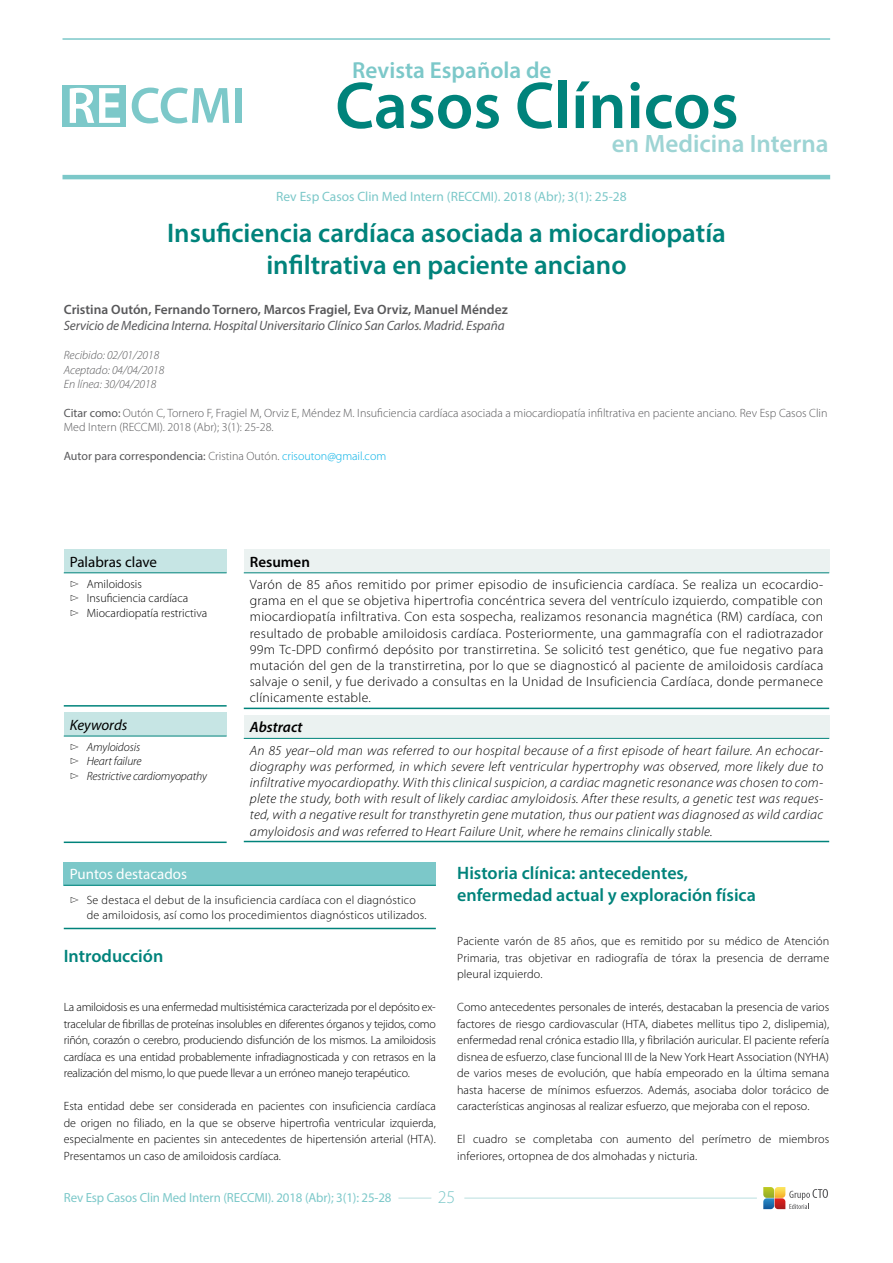
<style>
.page{position:relative;width:893px;height:1263px;background:#fff}
.page>*{position:absolute;margin:0;border:0;box-sizing:border-box;transform-origin:0 0}
.t1{font:600 66.75px "Myriad Pro";color:#00837b}
.t2{font:600 27px/32.4px "Myriad Pro";color:#00837b;text-align:center}
.t3{font:600 25.2px "Myriad Pro";color:#9dd4d4}
.t4{font:600 23.25px "Myriad Pro";color:#7cc8c9}
.t5{font:600 18px/21.6px "Myriad Pro";color:#00837b}
.t6{font:300 18px "Myriad Pro";color:#7cc8c9}
.t7{font:15px "Myriad Pro";color:#fff}
.t8{font:15px "Myriad Pro";color:#000}
.t9{font:italic 15px "Myriad Pro";color:#000}
.t10{font:italic 600 15px "Myriad Pro";color:#000}
.t11{font:600 15px "Myriad Pro";color:#000}
.t12{font:300 13.5px/16.2px "Myriad Pro";letter-spacing:.02em;color:#000;text-align:justify}
.t13{font:italic 300 13.5px/16.2px "Myriad Pro";letter-spacing:.02em;color:#000;text-align:justify}
.t14{font:italic 13.5px "Myriad Pro";letter-spacing:-.01em;color:#58585a}
.t15{font:600 13.5px "Myriad Pro";color:#58585a}
.t16{font:13.5px "Myriad Pro";color:#7cc8c9}
.t17{font:13.2px "Myriad Pro";letter-spacing:-.01em;color:#7cc8c9}
.t18{font:300 12px/16.5px "Myriad Pro";letter-spacing:.01em;color:#000;text-align:justify}
.t19{font:300 12px/14.4px "Myriad Pro";color:#58585a}
.t20{font:12px "Myriad Pro";color:#58585a}
.t21{font:italic 300 12px/14.4px "Myriad Pro";color:#58585a}
.t22{font:italic 300 12px/14.4px "Myriad Pro";letter-spacing:-.01em;color:#000}
.s1{font-weight:400}
.s2{font-weight:300}
.s3{font-weight:300;color:#00b0e6}
</style>
<div class="page">
<div style="left:63px;top:85px;width:63px;height:41px;background:#7cc8c9"></div>
<svg style="left:70px;top:88px;width:50px;height:35px"></svg>
<svg style="left:132px;top:88px;width:97px;height:35px"></svg>
<div style="left:236px;top:88px;width:6px;height:35px;background:#7cc8c9"></div>
<hr style="left:63px;top:38px;width:767px;height:2px;background:#7cc8c9">
<hr style="left:63px;top:175px;width:767px;height:4px;background:#7cc8c9">
<svg style="left:763px;top:1187px;width:65px;height:22px"></svg>
<hr style="left:464px;top:1198px;width:293px;height:1px;background:#b9dfdf">
<hr style="left:398px;top:1198px;width:33px;height:1px;background:#b9dfdf">
<div style="left:64px;top:550px;width:163px;height:23px;background:#c6e5e4"></div>
<hr style="left:64px;top:705px;width:163px;height:2px;background:#00837b">
<hr style="left:64px;top:572px;width:163px;height:1px;background:#00837b">
<div style="left:64px;top:713px;width:163px;height:23px;background:#c6e5e4"></div>
<hr style="left:64px;top:841px;width:163px;height:2px;background:#00837b">
<hr style="left:64px;top:736px;width:163px;height:1px;background:#00837b">
<div style="left:244px;top:550px;width:585px;height:23px;background:#ebf2f1"></div>
<hr style="left:244px;top:708px;width:585px;height:1px;background:#00837b">
<hr style="left:244px;top:572px;width:585px;height:1px;background:#00837b">
<div style="left:244px;top:715px;width:585px;height:23px;background:#ebf2f1"></div>
<hr style="left:244px;top:841px;width:585px;height:1px;background:#00837b">
<hr style="left:244px;top:738px;width:585px;height:1px;background:#00837b">
<div style="left:64px;top:862px;width:372px;height:23px;background:#7cc8c9"></div>
<hr style="left:64px;top:885px;width:372px;height:1px;background:#00837b">
<hr style="left:64px;top:928px;width:372px;height:1px;background:#00837b">
<h3 class="t4" style="left:352px;top:56px;width:201px">Revista Española de</h3>
<h1 class="t1" style="left:335px;top:63px;width:405px">Casos Clínicos</h1>
<h3 class="t3" style="left:612px;top:127px;width:218px">en Medicina Interna</h3>
<p class="t16" style="left:276px;top:188px;width:352px">Rev Esp Casos Clin Med Intern (RECCMI). 2018 (Abr); 3(1): 25-28</p>
<h2 class="t2" style="left:167px;top:216px;width:560px">Insuficiencia cardíaca asociada a miocardiopatía infiltrativa en paciente anciano</h2>
<p class="t15" style="left:64px;top:301px;width:445px">Cristina Outón, Fernando Tornero, Marcos Fragiel, Eva Orviz, Manuel Méndez</p>
<p class="t14" style="left:64px;top:317px;width:442px">Servicio de Medicina Interna. Hospital Universitario Clínico San Carlos. Madrid. España</p>
<p class="t21" style="left:64px;top:348px;width:102px">Recibido: 02/01/2018<br>Aceptado: 04/04/2018<br>En línea: 30/04/2018</p>
<p class="t19" style="left:64px;top:406px;width:765px"><span class="s1">Citar como:</span> Outón C, Tornero F, Fragiel M, Orviz E, Méndez M. Insuficiencia cardíaca asociada a miocardiopatía infiltrativa en paciente anciano. Rev Esp Casos Clin<br>Med Intern (RECCMI). 2018 (Abr); 3(1): 25-28.</p>
<p class="t20" style="left:64px;top:449px;width:324px">Autor para correspondencia: <span class="s2">Cristina Outón.</span> <span class="s3">crisouton@gmail.com</span></p>
<p class="t8" style="left:70px;top:552px;width:89px">Palabras clave</p>
<p class="t18" style="left:70px;top:577px;width:139px;line-height:14.4px;text-align:left">▻ Amiloidosis<br>▻ Insuficiencia cardíaca<br>▻ Miocardiopatía restrictiva</p>
<p class="t9" style="left:70px;top:716px;width:59px">Keywords</p>
<p class="t22" style="left:70px;top:740px;width:139px">▻ Amyloidosis<br>▻ Heart failure<br>▻ Restrictive cardiomyopathy</p>
<p class="t11" style="left:250px;top:552px;width:62px">Resumen</p>
<p class="t12" style="left:250px;top:577px;width:575px">Varón de 85 años remitido por primer episodio de insuficiencia cardíaca. Se realiza un ecocardio&shy;grama en el que se objetiva hipertrofia concéntrica severa del ventrículo izquierdo, compatible con miocardiopatía infiltrativa. Con esta sospecha, realizamos resonancia magnética (RM) cardíaca, con resultado de probable amiloidosis cardíaca. Posteriormente, una gammagrafía con el radiotrazador 99m Tc-DPD confirmó depósito por transtirretina. Se solicitó test genético, que fue negativo para mutación del gen de la transtirretina, por lo que se diagnosticó al paciente de amiloidosis cardíaca salvaje o senil, y fue derivado a consultas en la Unidad de Insuficiencia Cardíaca, donde permanece clínicamente estable.</p>
<p class="t10" style="left:250px;top:718px;width:54px">Abstract</p>
<p class="t13" style="left:250px;top:742px;width:575px">An 85 year–old man was referred to our hospital because of a first episode of heart failure. An echocar&shy;diography was performed, in which severe left ventricular hypertrophy was observed, more likely due to infiltrative myocardiopathy. With this clinical suspicion, a cardiac magnetic resonance was chosen to com&shy;plete the study, both with result of likely cardiac amyloidosis. After these results, a genetic test was reques&shy;ted, with a negative result for transthyretin gene mutation, thus our patient was diagnosed as wild cardiac amyloidosis and was referred to Heart Failure Unit, where he remains clinically stable.</p>
<p class="t7" style="left:70px;top:865px;width:119px">Puntos destacados</p>
<p class="t18" style="left:87px;top:893px;width:341px;line-height:14.4px;text-indent:-17px">▻ Se destaca el debut de la insuficiencia cardíaca con el diagnóstico de amiloidosis, así como los procedimientos diagnósticos utilizados.</p>
<h3 class="t5" style="left:64px;top:944px;width:101px">Introducción</h3>
<p class="t18" style="left:64px;top:999px;width:374px">La amiloidosis es una enfermedad multisistémica caracterizada por el depósito ex&shy;tracelular de fibrillas de proteínas insolubles en diferentes órganos y tejidos, como riñón, corazón o cerebro, produciendo disfunción de los mismos. La amiloidosis cardíaca es una entidad probablemente infradiagnosticada y con retrasos en la realización del mismo, lo que puede llevar a un erróneo manejo terapéutico.</p>
<p class="t18" style="left:64px;top:1098px;width:374px">Esta entidad debe ser considerada en pacientes con insuficiencia cardíaca de origen no filiado, en la que se observe hipertrofia ventricular izquierda, especialmente en pacientes sin antecedentes de hipertensión arterial (HTA).<br>Presentamos un caso de amiloidosis cardíaca.</p>
<h3 class="t5" style="left:457px;top:862px;width:300px">Historia clínica: antecedentes, enfermedad actual y exploración física</h3>
<p class="t18" style="left:457px;top:933px;width:374px">Paciente varón de 85 años, que es remitido por su médico de Atención Primaria, tras objetivar en radiografía de tórax la presencia de derrame pleural izquierdo.</p>
<p class="t18" style="left:457px;top:999px;width:374px">Como antecedentes personales de interés, destacaban la presencia de varios factores de riesgo cardiovascular (HTA, diabetes mellitus tipo 2, dislipemia), enfermedad renal crónica estadio IIIa, y fibrilación auricular. El paciente refería disnea de esfuerzo, clase funcional III de la New York Heart Association (NYHA) de varios meses de evolución, que había empeorado en la última semana hasta hacerse de mínimos esfuerzos. Además, asociaba dolor torácico de características anginosas al realizar esfuerzo, que mejoraba con el reposo.</p>
<p class="t18" style="left:457px;top:1131px;width:374px">El cuadro se completaba con aumento del perímetro de miembros inferiores, ortopnea de dos almohadas y nicturia.</p>
<p class="t17" style="left:64px;top:1189px;width:329px">Rev Esp Casos Clin Med Intern (RECCMI). 2018 (Abr); 3(1): 25-28</p>
<h3 class="t6" style="left:438px;top:1187px;width:19px">25</h3>
</div>
